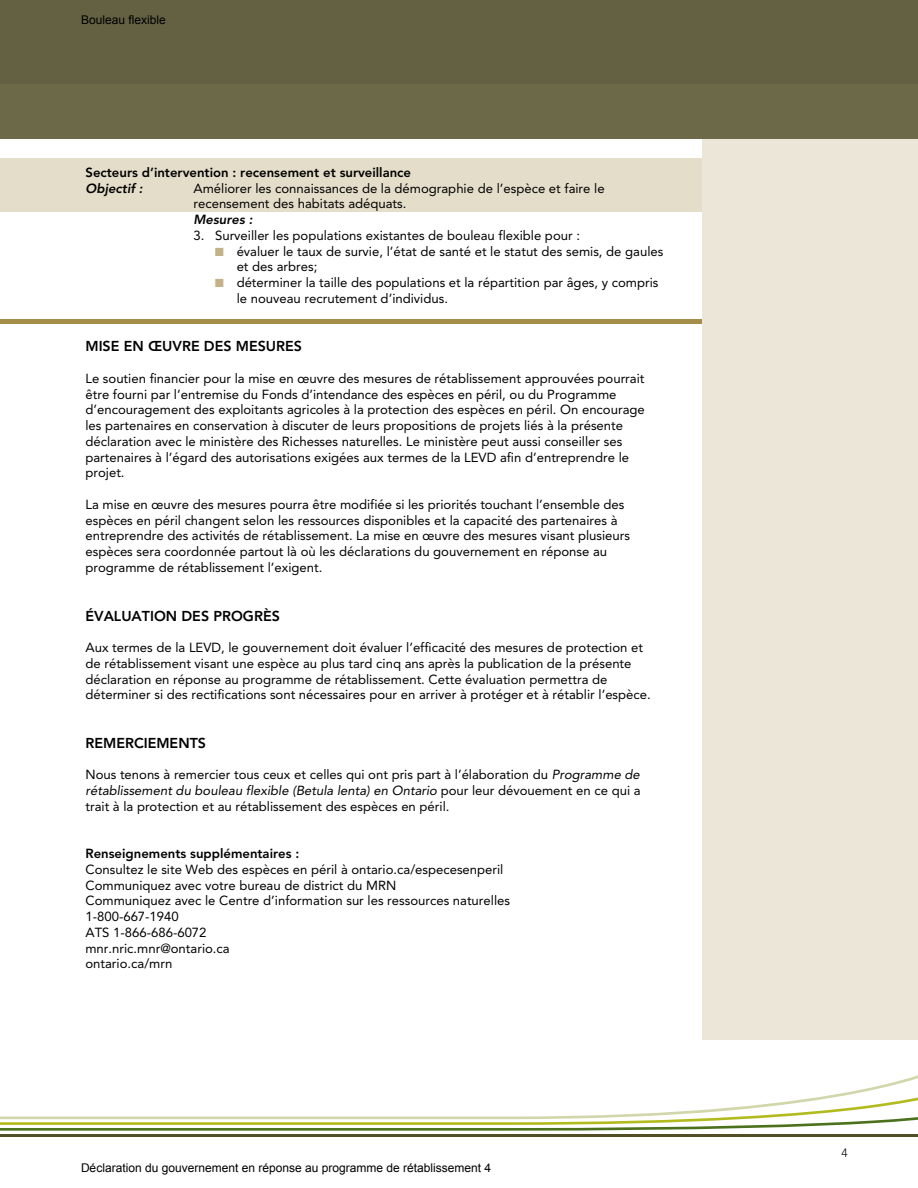
<style>
.page{position:relative;width:918px;height:1188px;background:#fff}
.page>*{position:absolute;margin:0;border:0;box-sizing:border-box;transform-origin:0 0}
.t1{font:800 14.25px "Avenir LT Std";color:#000}
.t2{font:13.2px/15.8px "Avenir LT Std";color:#000}
.t3{font:800 13.2px "Avenir LT Std";color:#000}
.t4{font:italic 800 13.2px "Avenir LT Std";color:#000}
.t5{font:12px "Arial";color:#000}
.t6{font:300 12px "Avenir LT Std";color:#000}
.s1{font-family:"Monotype Sorts";font-size:11.25px;color:#c3b287}
.s2{font-style:italic}
</style>
<div class="page">
<div style="left:0;top:158px;width:702px;height:54px;background:#e4ddc9"></div>
<div style="left:702px;top:134px;width:216px;height:906px;background:#ebe6d8"></div>
<div style="left:0;top:0;width:918px;height:138px;background:#646143"></div>
<div style="left:1px;top:84px;width:917px;height:54px;background:#6e6b4b"></div>
<div style="left:0;top:319px;width:702px;height:5px;background:#a58e4a"></div>
<hr style="left:0;top:1134px;width:918px;height:2px;background:#524f26">
<svg style="left:0;top:1089px;width:918px;height:42px"></svg>
<p class="t5" style="left:81px;top:12px;width:86px">Bouleau flexible</p>
<p class="t3" style="left:85px;top:164px;width:327px">Secteurs d’intervention : recensement et surveillance</p>
<p class="t4" style="left:85px;top:180px;width:59px">Objectif :</p>
<p class="t2" style="left:193px;top:180px;width:413px">Améliorer les connaissances de la démographie de l’espèce et faire le recensement des habitats adéquats.</p>
<p class="t4" style="left:193px;top:212px;width:61px">Mesures :</p>
<p class="t2" style="left:193px;top:227px;width:388px">3. Surveiller les populations existantes de bouleau flexible pour :</p>
<p class="t2" style="left:237px;top:243px;width:428px;text-indent:-22px"><span class="s1">n</span> évaluer le taux de survie, l’état de santé et le statut des semis, de gaules et des arbres;</p>
<p class="t2" style="left:237px;top:275px;width:423px;text-indent:-22px"><span class="s1">n</span> déterminer la taille des populations et la répartition par âges, y compris le nouveau recrutement d’individus.</p>
<p class="t1" style="left:85px;top:338px;width:218px">MISE EN ŒUVRE DES MESURES</p>
<p class="t2" style="left:85px;top:371px;width:561px">Le soutien financier pour la mise en œuvre des mesures de rétablissement approuvées pourrait être fourni par l’entremise du Fonds d’intendance des espèces en péril, ou du Programme d’encouragement des exploitants agricoles à la protection des espèces en péril. On encourage les partenaires en conservation à discuter de leurs propositions de projets liés à la présente déclaration avec le ministère des Richesses naturelles. Le ministère peut aussi conseiller ses partenaires à l’égard des autorisations exigées aux termes de la LEVD afin d’entreprendre le projet.</p>
<p class="t2" style="left:85px;top:497px;width:546px">La mise en œuvre des mesures pourra être modifiée si les priorités touchant l’ensemble des espèces en péril changent selon les ressources disponibles et la capacité des partenaires à entreprendre des activités de rétablissement. La mise en œuvre des mesures visant plusieurs espèces sera coordonnée partout là où les déclarations du gouvernement en réponse au programme de rétablissement l’exigent.</p>
<p class="t1" style="left:85px;top:607px;width:196px">ÉVALUATION DES PROGRÈS</p>
<p class="t2" style="left:85px;top:640px;width:567px">Aux termes de la LEVD, le gouvernement doit évaluer l’efficacité des mesures de protection et de rétablissement visant une espèce au plus tard cinq ans après la publication de la présente déclaration en réponse au programme de rétablissement. Cette évaluation permettra de déterminer si des rectifications sont nécessaires pour en arriver à protéger et à rétablir l’espèce.</p>
<p class="t1" style="left:85px;top:734px;width:122px">REMERCIEMENTS</p>
<p class="t2" style="left:85px;top:767px;width:557px;text-align:justify">Nous tenons à remercier tous ceux et celles qui ont pris part à l’élaboration du <span class="s2">Programme de rétablissement du bouleau flexible (Betula lenta) en Ontario</span> pour leur dévouement en ce qui a trait à la protection et au rétablissement des espèces en péril.</p>
<p class="t3" style="left:85px;top:846px;width:215px">Renseignements supplémentaires :</p>
<p class="t2" style="left:85px;top:862px;width:419px">Consultez le site Web des espèces en péril à ontario.ca/especesenperil</p>
<p class="t2" style="left:85px;top:877px;width:312px">Communiquez avec votre bureau de district du MRN</p>
<p class="t2" style="left:85px;top:893px;width:426px">Communiquez avec le Centre d’information sur les ressources naturelles</p>
<p class="t2" style="left:85px;top:909px;width:95px">1-800-667-1940</p>
<p class="t2" style="left:85px;top:925px;width:123px">ATS 1-866-686-6072</p>
<p class="t2" style="left:85px;top:940px;width:146px">mnr.nric.mnr@ontario.ca</p>
<p class="t2" style="left:85px;top:956px;width:88px">ontario.ca/mrn</p>
<p class="t5" style="left:81px;top:1160px;width:412px">Déclaration du gouvernement en réponse au programme de rétablissement 4</p>
<p class="t6" style="left:842px;top:1146px;width:8px">4</p>
</div>
